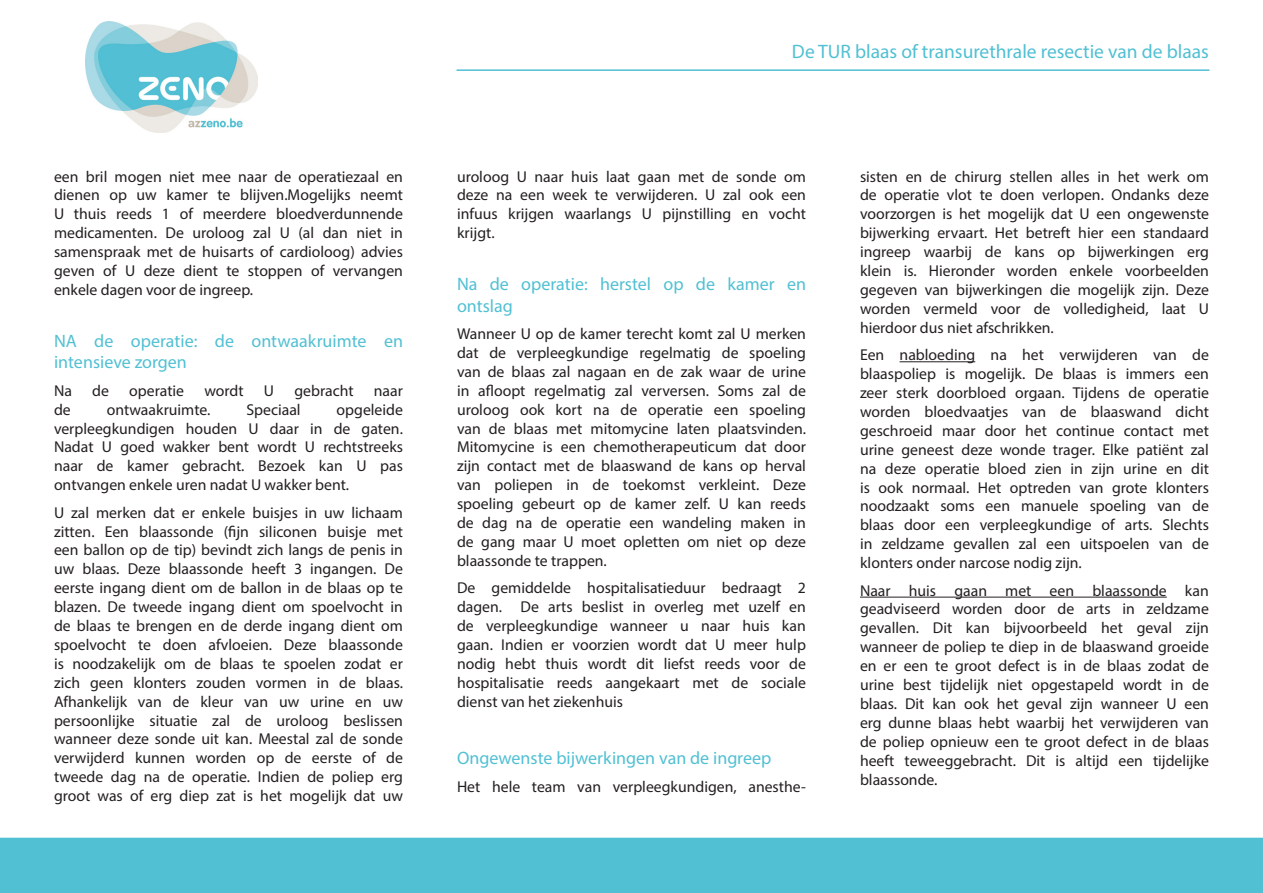
<style>
.page{position:relative;width:1263px;height:893px;background:#fff}
.page>*{position:absolute;margin:0;border:0;box-sizing:border-box;transform-origin:0 0}
.Paginatitel{font:19.5px "Myriad Pro";color:#51c0d3}
.Tussentitel{font:18px/21.6px "Myriad Pro";color:#51c0d3}
.Normale_Tekst{font:15.75px/18.9px "Myriad Pro";color:#231f20;text-align:justify}
</style>
<div class="page">
<div style="left:0;top:838px;width:1263px;height:55px;background:#51c0d3"></div>
<hr style="left:457px;top:69px;width:752px;height:2px;background:#51c0d3">
<img style="left:85px;top:21px;width:173px;height:112px">
<hr style="left:900px;top:361px;width:75px;height:1px;background:#231f20">
<hr style="left:860px;top:597px;width:307px;height:1px;background:#231f20">
<p class="Normale_Tekst" style="left:54px;top:167px;width:350px">een bril mogen niet mee naar de operatiezaal en dienen op uw kamer te blijven.Mogelijks neemt U thuis reeds 1 of meerdere bloedverdunnende medicamenten. De uroloog zal U (al dan niet in samenspraak met de huisarts of cardioloog) advies geven of U deze dient te stoppen of vervangen enkele dagen voor de ingreep.</p>
<p class="Tussentitel" style="left:54px;top:330px;width:350px">NA de operatie: de ontwaakruimte en intensieve zorgen</p>
<p class="Normale_Tekst" style="left:54px;top:381px;width:19px">Na</p>
<p class="Normale_Tekst" style="left:92px;top:381px;width:18px">de</p>
<p class="Normale_Tekst" style="left:129px;top:381px;width:56px">operatie</p>
<p class="Normale_Tekst" style="left:204px;top:381px;width:41px">wordt</p>
<p class="Normale_Tekst" style="left:264px;top:381px;width:12px">U</p>
<p class="Normale_Tekst" style="left:294px;top:381px;width:61px">gebracht</p>
<p class="Normale_Tekst" style="left:374px;top:381px;width:31px">naar</p>
<p class="Normale_Tekst" style="left:54px;top:400px;width:18px">de</p>
<p class="Normale_Tekst" style="left:107px;top:400px;width:105px">ontwaakruimte.</p>
<p class="Normale_Tekst" style="left:246px;top:400px;width:56px">Speciaal</p>
<p class="Normale_Tekst" style="left:54px;top:400px;width:350px;text-indent:283px">opgeleide verpleegkundigen houden U daar in de gaten.<br>Nadat U goed wakker bent wordt U rechtstreeks naar de kamer gebracht. Bezoek kan U pas ontvangen enkele uren nadat U wakker bent.</p>
<p class="Normale_Tekst" style="left:54px;top:503px;width:351px">U zal merken dat er enkele buisjes in uw lichaam zitten. Een blaassonde (fijn siliconen buisje met een ballon op de tip) bevindt zich langs de penis in uw blaas. Deze blaassonde heeft 3 ingangen. De eerste ingang dient om de ballon in de blaas op te blazen. De tweede ingang dient om spoelvocht in de blaas te brengen en de derde ingang dient om spoelvocht te doen afvloeien. Deze blaassonde is noodzakelijk om de blaas te spoelen zodat er zich geen klonters zouden vormen in de blaas.<br>Afhankelijk van de kleur van uw urine en uw persoonlijke situatie zal de uroloog beslissen wanneer deze sonde uit kan. Meestal zal de sonde verwijderd kunnen worden op de eerste of de tweede dag na de operatie. Indien de poliep erg groot was of erg diep zat is het mogelijk dat uw</p>
<p class="Paginatitel" style="left:792px;top:40px;width:418px">De TUR blaas of transurethrale resectie van de blaas</p>
<p class="Normale_Tekst" style="left:457px;top:167px;width:350px">uroloog U naar huis laat gaan met de sonde om deze na een week te verwijderen. U zal ook een infuus krijgen waarlangs U pijnstilling en vocht krijgt.</p>
<p class="Tussentitel" style="left:457px;top:273px;width:350px">Na de operatie: herstel op de kamer en ontslag</p>
<p class="Normale_Tekst" style="left:457px;top:324px;width:350px">Wanneer U op de kamer terecht komt zal U merken dat de verpleegkundige regelmatig de spoeling van de blaas zal nagaan en de zak waar de urine in afloopt regelmatig zal verversen. Soms zal de uroloog ook kort na de operatie een spoeling van de blaas met mitomycine laten plaatsvinden.<br>Mitomycine is een chemotherapeuticum dat door zijn contact met de blaaswand de kans op herval van poliepen in de toekomst verkleint. Deze spoeling gebeurt op de kamer zelf. U kan reeds de dag na de operatie een wandeling maken in de gang maar U moet opletten om niet op deze blaassonde te trappen.</p>
<p class="Normale_Tekst" style="left:457px;top:578px;width:350px">De gemiddelde hospitalisatieduur bedraagt 2 dagen. De arts beslist in overleg met uzelf en de verpleegkundige wanneer u naar huis kan gaan. Indien er voorzien wordt dat U meer hulp nodig hebt thuis wordt dit liefst reeds voor de hospitalisatie reeds aangekaart met de sociale dienst van het ziekenhuis</p>
<p class="Tussentitel" style="left:457px;top:747px;width:316px">Ongewenste bijwerkingen van de ingreep</p>
<p class="Normale_Tekst" style="left:457px;top:777px;width:350px">Het hele team van verpleegkundigen, anesthe-</p>
<p class="Normale_Tekst" style="left:860px;top:167px;width:350px">sisten en de chirurg stellen alles in het werk om de operatie vlot te doen verlopen. Ondanks deze voorzorgen is het mogelijk dat U een ongewenste bijwerking ervaart. Het betreft hier een standaard ingreep waarbij de kans op bijwerkingen erg klein is. Hieronder worden enkele voorbeelden gegeven van bijwerkingen die mogelijk zijn. Deze worden vermeld voor de volledigheid, laat U hierdoor dus niet afschrikken.</p>
<p class="Normale_Tekst" style="left:860px;top:345px;width:350px">Een nabloeding na het verwijderen van de blaaspoliep is mogelijk. De blaas is immers een zeer sterk doorbloed orgaan. Tijdens de operatie worden bloedvaatjes van de blaaswand dicht geschroeid maar door het continue contact met urine geneest deze wonde trager. Elke patiënt zal na deze operatie bloed zien in zijn urine en dit is ook normaal. Het optreden van grote klonters noodzaakt soms een manuele spoeling van de blaas door een verpleegkundige of arts. Slechts in zeldzame gevallen zal een uitspoelen van de klonters onder narcose nodig zijn.</p>
<p class="Normale_Tekst" style="left:860px;top:581px;width:350px">Naar huis gaan met een blaassonde kan geadviseerd worden door de arts in zeldzame gevallen. Dit kan bijvoorbeeld het geval zijn wanneer de poliep te diep in de blaaswand groeide en er een te groot defect is in de blaas zodat de urine best tijdelijk niet opgestapeld wordt in de blaas. Dit kan ook het geval zijn wanneer U een erg dunne blaas hebt waarbij het verwijderen van de poliep opnieuw een te groot defect in de blaas heeft teweeggebracht. Dit is altijd een tijdelijke blaassonde.</p>
</div>
